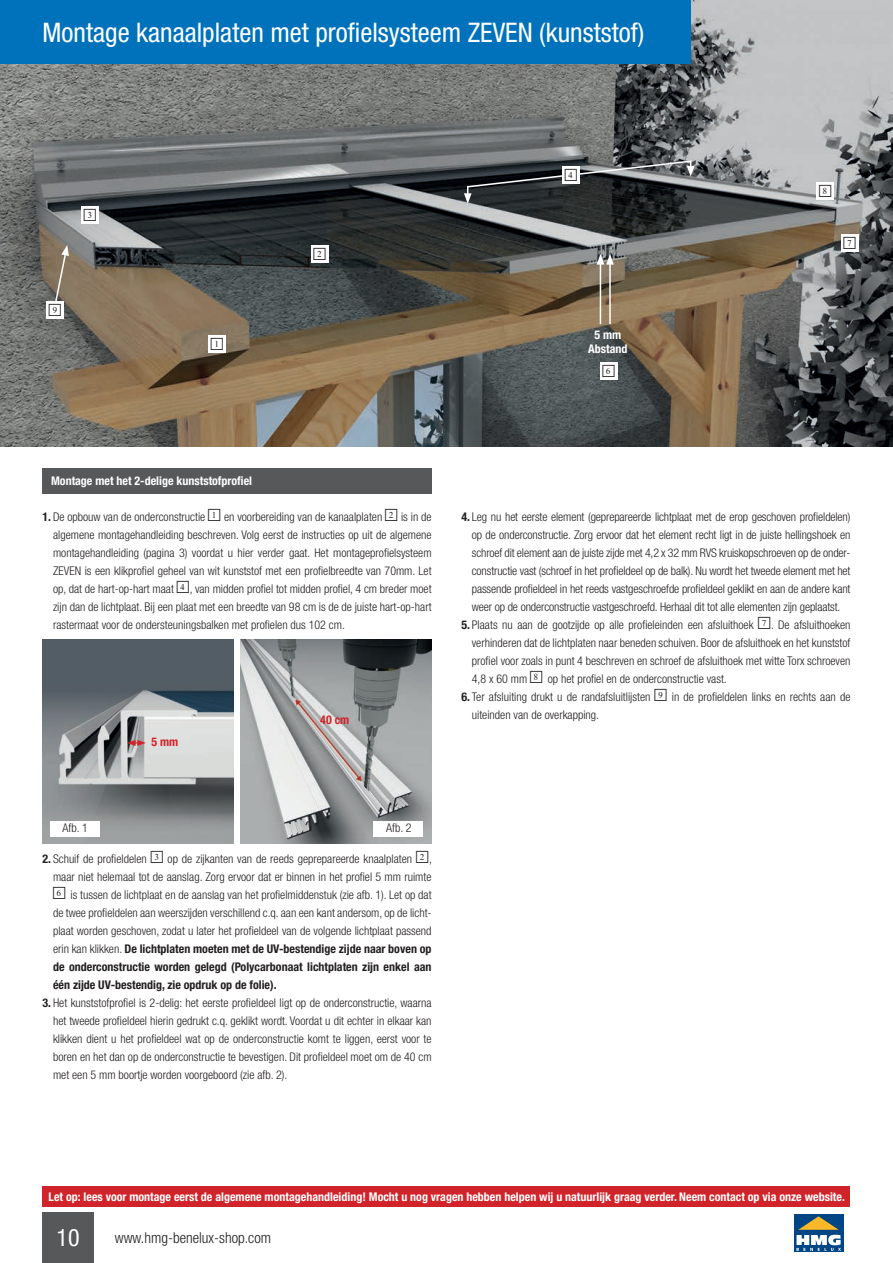
<style>
.page{position:relative;width:893px;height:1263px;background:#fff}
.page>*{position:absolute;margin:0;border:0;box-sizing:border-box;transform-origin:0 0}
.t1{font:condensed 27px "Helvetica Neue LT Pro";color:#fff}
.t2{font:condensed 24px "Helvetica Neue LT Pro";color:#fff}
.t3{font:300 condensed 15px "Helvetica Neue LT Pro";color:#231f20}
.t4{font:300 condensed 12px/18px "Helvetica Neue LT Pro";color:#231f20;text-align:justify}
.t5{font:700 condensed 12px/14.4px "Helvetica Neue LT Pro";color:#fff;text-align:center}
.t6{font:700 condensed 12px "Helvetica Neue LT Pro";color:#d1232a}
.t7{font:9px "CD Numbers";color:#231f20}
.s1{font-weight:700}
.s2{font-family:"CD Numbers";font-weight:400;font-stretch:normal;font-size:9px}
</style>
<div class="page">
<div style="left:43px;top:1212px;width:51px;height:51px;background:#57585a"></div>
<div style="left:793px;top:1213px;width:51px;height:39px;background:#004684"></div>
<svg style="left:796px;top:1216px;width:45px;height:35px"></svg>
<div style="left:43px;top:468px;width:389px;height:25px;background:#57585a"></div>
<div style="left:43px;top:1186px;width:807px;height:21px;background:#d1232a"></div>
<img style="left:43px;top:639px;width:191px;height:204px">
<img style="left:240px;top:639px;width:192px;height:204px">
<div style="left:50px;top:822px;width:49px;height:15px;background:#fff"></div>
<div style="left:373px;top:822px;width:50px;height:15px;background:#fff"></div>
<svg style="left:127px;top:740px;width:19px;height:6px"></svg>
<img style="left:0;top:0;width:893px;height:446px">
<div style="left:81px;top:206px;width:17px;height:17px;background:#fff"></div>
<div style="left:208px;top:335px;width:17px;height:17px;background:#fff"></div>
<div style="left:841px;top:234px;width:17px;height:17px;background:#fff"></div>
<div style="left:817px;top:182px;width:17px;height:17px;background:#fff"></div>
<div style="left:311px;top:246px;width:17px;height:17px;background:#fff"></div>
<div style="left:46px;top:301px;width:17px;height:17px;background:#fff"></div>
<svg style="left:54px;top:245px;width:15px;height:59px"></svg>
<svg style="left:464px;top:160px;width:230px;height:44px;background:#3d4143"></svg>
<hr style="left:600px;top:262px;width:1px;height:62px;background:#fff">
<hr style="left:609px;top:262px;width:2px;height:62px;background:#fff">
<svg style="left:597px;top:254px;width:17px;height:11px"></svg>
<div style="left:562px;top:166px;width:17px;height:17px;background:#fff"></div>
<div style="left:0;top:0;width:690px;height:64px;background:#0072bc"></div>
<div style="left:600px;top:362px;width:17px;height:17px;background:#fff"></div>
<h1 class="t1" style="left:43px;top:16px;width:603px">Montage kanaalplaten met profielsysteem ZEVEN (kunststof)</h1>
<p class="t7" style="left:84px;top:214px;width:15px">3</p>
<p class="t7" style="left:49px;top:310px;width:15px">9</p>
<p class="t7" style="left:211px;top:343px;width:15px">1</p>
<p class="t7" style="left:313px;top:254px;width:15px">2</p>
<p class="t7" style="left:565px;top:174px;width:15px">4</p>
<p class="t5" style="left:588px;top:327px;width:41px">5 mm<br>Abstand</p>
<p class="t7" style="left:603px;top:371px;width:15px">6</p>
<p class="t7" style="left:819px;top:190px;width:15px">8</p>
<p class="t7" style="left:843px;top:242px;width:15px">7</p>
<p class="t5" style="left:51px;top:473px;width:203px">Montage met het 2-delige kunststofprofiel</p>
<p class="t4" style="left:53px;top:507px;width:380px;text-indent:-11px"><span class="s1">1.</span> De opbouw van de onderconstructie <span class="s2">1</span> en voorbereiding van de kanaalplaten <span class="s2">2</span> is in de algemene montagehandleiding beschreven. Volg eerst de instructies op uit de algemene montagehandleiding (pagina 3) voordat u hier verder gaat. Het montageprofielsysteem ZEVEN is een klikprofiel geheel van wit kunststof met een profielbreedte van 70mm. Let op, dat de hart-op-hart maat <span class="s2">4</span>, van midden profiel tot midden profiel, 4 cm breder moet zijn dan de lichtplaat. Bij een plaat met een breedte van 98 cm is de de juiste hart-op-hart rastermaat voor de ondersteuningsbalken met profielen dus 102 cm.</p>
<p class="t6" style="left:152px;top:735px;width:28px">5 mm</p>
<p class="t6" style="left:320px;top:713px;width:31px">40 cm</p>
<p class="t4" style="left:472px;top:507px;width:380px;text-indent:-10px"><span class="s1">4.</span> Leg nu het eerste element (geprepareerde lichtplaat met de erop geschoven profieldelen) op de onderconstructie. Zorg ervoor dat het element recht ligt in de juiste hellingshoek en schroef dit element aan de juiste zijde met 4,2 x 32 mm RVS kruiskopschroeven op de onder&shy;constructie vast (schroef in het profieldeel op de balk). Nu wordt het tweede element met het passende profieldeel in het reeds vastgeschroefde profieldeel geklikt en aan de andere kant weer op de onderconstructie vastgeschroefd. Herhaal dit tot alle elementen zijn geplaatst.</p>
<p class="t4" style="left:472px;top:615px;width:380px;text-indent:-10px"><span class="s1">5.</span> Plaats nu aan de gootzijde op alle profieleinden een afsluithoek <span class="s2">7</span>. De afsluithoeken verhinderen dat de lichtplaten naar beneden schuiven. Boor de afsluithoek en het kunststof profiel voor zoals in punt 4 beschreven en schroef de afsluithoek met witte Torx schroeven 4,8 x 60 mm <span class="s2">8</span> op het profiel en de onderconstructie vast.</p>
<p class="t4" style="left:472px;top:687px;width:380px;text-indent:-11px"><span class="s1">6.</span> Ter afsluiting drukt u de randafsluitlijsten <span class="s2">9</span> in de profieldelen links en rechts aan de uiteinden van de overkapping.</p>
<p class="t4" style="left:63px;top:819px;width:27px">Afb. 1</p>
<p class="t4" style="left:386px;top:819px;width:27px">Afb. 2</p>
<p class="t4" style="left:53px;top:849px;width:381px;text-indent:-10px"><span class="s1">2.</span> Schuif de profieldelen <span class="s2">3</span> op de zijkanten van de reeds geprepareerde knaalplaten <span class="s2">2</span>, maar niet helemaal tot de aanslag. Zorg ervoor dat er binnen in het profiel 5 mm ruimte <span class="s2">6</span> is tussen de lichtplaat en de aanslag van het profielmiddenstuk (zie afb. 1). Let op dat de twee profieldelen aan weerszijden verschillend c.q. aan een kant andersom, op de licht&shy;plaat worden geschoven, zodat u later het profieldeel van de volgende lichtplaat passend erin kan klikken. <span class="s1">De lichtplaten moeten met de UV-bestendige zijde naar boven op de onderconstructie worden gelegd (Polycarbonaat lichtplaten zijn enkel aan één zijde UV-bestendig, zie opdruk op de folie).</span></p>
<p class="t4" style="left:53px;top:993px;width:380px;text-indent:-11px"><span class="s1">3.</span> Het kunststofprofiel is 2-delig: het eerste profieldeel ligt op de onderconstructie, waarna het tweede profieldeel hierin gedrukt c.q. geklikt wordt. Voordat u dit echter in elkaar kan klikken dient u het profieldeel wat op de onderconstructie komt te liggen, eerst voor te boren en het dan op de onderconstructie te bevestigen. Dit profieldeel moet om de 40 cm met een 5 mm boortje worden voorgeboord (zie afb. 2).</p>
<p class="t5" style="left:49px;top:1189px;width:798px">Let op: lees voor montage eerst de algemene montagehandleiding! Mocht u nog vragen hebben helpen wij u natuurlijk graag verder. Neem contact op via onze website.</p>
<h2 class="t2" style="left:57px;top:1224px;width:25px">10</h2>
<p class="t3" style="left:115px;top:1229px;width:158px">www.hmg-benelux-shop.com</p>
</div>
